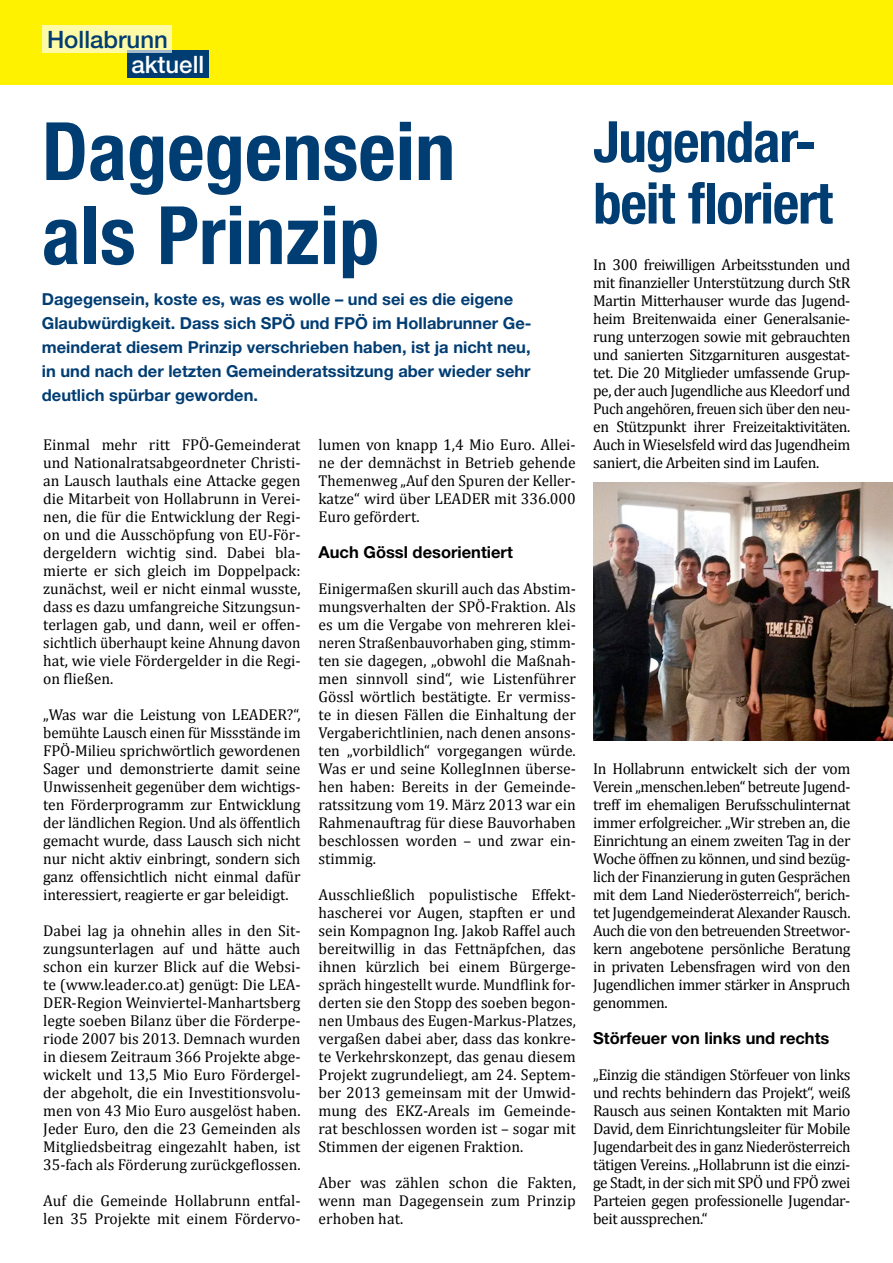
<style>
.page{position:relative;width:893px;height:1263px;background:#fff}
.page>*{position:absolute;margin:0;border:0;box-sizing:border-box;transform-origin:0 0}
.t1{font:700 condensed 80.7px/84px "Helvetica Neue";color:#003d73}
.t2{font:700 condensed 57px/61.5px "Helvetica Neue";letter-spacing:-.02em;color:#003d73}
.t3{font:500 24px "Helvetica Neue";color:#003d73}
.t4{font:500 24px "Helvetica Neue";color:#fff}
.t5{font:700 16.5px/24px "Helvetica Neue";color:#003d73}
.t6{font:700 16.5px "Helvetica Neue";color:#000}
.t7{font:15.75px/18px "Cambria";color:#000;text-align:justify}
</style>
<div class="page">
<div style="left:0;top:0;width:893px;height:85px;background:#fff200"></div>
<div style="left:127px;top:50px;width:82px;height:28px;background:#003d73"></div>
<div style="left:43px;top:26px;width:129px;height:27px;background:#fffaa5"></div>
<img style="left:593px;top:482px;width:300px;height:258px">
<h3 class="t3" style="left:47px;top:25px;width:122px">Hollabrunn</h3>
<h3 class="t4" style="left:131px;top:50px;width:74px">aktuell</h3>
<h1 class="t1" style="left:42px;top:108px;width:415px">Dagegensein als Prinzip</h1>
<p class="t5" style="left:42px;top:287px;width:491px">Dagegensein, koste es, was es wolle – und sei es die eigene Glaubwürdigkeit. Dass sich SPÖ und FPÖ im Hollabrunner Ge&shy;meinderat diesem Prinzip verschrieben haben, ist ja nicht neu, in und nach der letzten Gemeinderatssitzung aber wieder sehr deutlich spürbar geworden.</p>
<p class="t7" style="left:43px;top:436px;width:259px">Einmal mehr ritt FPÖ-Gemeinderat und Nationalratsabgeordneter Christi&shy;an Lausch lauthals eine Attacke gegen die Mitarbeit von Hollabrunn in Verei&shy;nen, die für die Entwicklung der Regi&shy;on und die Ausschöpfung von EU-För&shy;dergeldern wichtig sind. Dabei bla&shy;mierte er sich gleich im Doppelpack: zunächst, weil er nicht einmal wusste, dass es dazu umfangreiche Sitzungsun&shy;terlagen gab, und dann, weil er offen&shy;sichtlich überhaupt keine Ahnung davon hat, wie viele Fördergelder in die Regi&shy;on fließen.</p>
<p class="t7" style="left:43px;top:706px;width:259px">„Was war die Leistung von LEADER?“, bemühte Lausch einen für Missstände im FPÖ-Milieu sprichwörtlich gewordenen Sager und demonstrierte damit seine Unwissenheit gegenüber dem wichtigs&shy;ten Förderprogramm zur Entwicklung der ländlichen Region. Und als öffentlich gemacht wurde, dass Lausch sich nicht nur nicht aktiv einbringt, sondern sich ganz offensichtlich nicht einmal dafür interessiert, reagierte er gar beleidigt.</p>
<p class="t7" style="left:43px;top:922px;width:259px">Dabei lag ja ohnehin alles in den Sit&shy;zungsunterlagen auf und hätte auch schon ein kurzer Blick auf die Websi&shy;te (www.leader.co.at) genügt: Die LEA-DER-Region Weinviertel-Manhartsberg legte soeben Bilanz über die Förderpe&shy;riode 2007 bis 2013. Demnach wurden in diesem Zeitraum 366 Projekte abge&shy;wickelt und 13,5 Mio Euro Fördergel&shy;der abgeholt, die ein Investitionsvolu&shy;men von 43 Mio Euro ausgelöst haben.<br>Jeder Euro, den die 23 Gemeinden als Mitgliedsbeitrag eingezahlt haben, ist 35-fach als Förderung zurückgeflossen.</p>
<p class="t7" style="left:43px;top:1192px;width:259px">Auf die Gemeinde Hollabrunn entfal&shy;len 35 Projekte mit einem Fördervo-</p>
<p class="t7" style="left:319px;top:436px;width:259px">lumen von knapp 1,4 Mio Euro. Allei&shy;ne der demnächst in Betrieb gehende Themenweg „Auf den Spuren der Keller&shy;katze“ wird über LEADER mit 336.000<br>Euro gefördert.</p>
<p class="t6" style="left:319px;top:542px;width:196px">Auch Gössl desorientiert</p>
<p class="t7" style="left:319px;top:580px;width:259px">Einigermaßen skurill auch das Abstim&shy;mungsverhalten der SPÖ-Fraktion. Als es um die Vergabe von mehreren klei&shy;neren Straßenbauvorhaben ging, stimm&shy;ten sie dagegen, „obwohl die Maßnah&shy;men sinnvoll sind“, wie Listenführer Gössl wörtlich bestätigte. Er vermiss&shy;te in diesen Fällen die Einhaltung der Vergaberichtlinien, nach denen ansons&shy;ten „vorbildlich“ vorgegangen würde.<br>Was er und seine KollegInnen überse&shy;hen haben: Bereits in der Gemeinde&shy;ratssitzung vom 19. März 2013 war ein Rahmenauftrag für diese Bauvorhaben beschlossen worden – und zwar ein&shy;stimmig.</p>
<p class="t7" style="left:319px;top:886px;width:259px">Ausschließlich populistische Effekt&shy;hascherei vor Augen, stapften er und sein Kompagnon Ing. Jakob Raffel auch bereitwillig in das Fettnäpfchen, das ihnen kürzlich bei einem Bürgerge&shy;spräch hingestellt wurde. Mundflink for&shy;derten sie den Stopp des soeben begon&shy;nen Umbaus des Eugen-Markus-Platzes, vergaßen dabei aber, dass das konkre&shy;te Verkehrskonzept, das genau diesem Projekt zugrundeliegt, am 24. Septem&shy;ber 2013 gemeinsam mit der Umwid&shy;mung des EKZ-Areals im Gemeinde&shy;rat beschlossen worden ist – sogar mit Stimmen der eigenen Fraktion.</p>
<p class="t7" style="left:319px;top:1174px;width:259px">Aber was zählen schon die Fakten, wenn man Dagegensein zum Prinzip erhoben hat.</p>
<h2 class="t2" style="left:593px;top:110px;width:241px">Jugendar&shy;beit floriert</h2>
<p class="t7" style="left:593px;top:256px;width:259px">In 300 freiwilligen Arbeitsstunden und mit finanzieller Unterstützung durch StR Martin Mitterhauser wurde das Jugend&shy;heim Breitenwaida einer Generalsanie&shy;rung unterzogen sowie mit gebrauchten und sanierten Sitzgarnituren ausgestat&shy;tet. Die 20 Mitglieder umfassende Grup&shy;pe, der auch Jugendliche aus Kleedorf und Puch angehören, freuen sich über den neu&shy;en Stützpunkt ihrer Freizeitaktivitäten.<br>Auch in Wieselsfeld wird das Jugendheim saniert, die Arbeiten sind im Laufen.</p>
<p class="t7" style="left:593px;top:760px;width:259px">In Hollabrunn entwickelt sich der vom Verein „menschen.leben“ betreute Jugend&shy;treff im ehemaligen Berufsschulinternat immer erfolgreicher. „Wir streben an, die Einrichtung an einem zweiten Tag in der Woche öffnen zu können, und sind bezüg&shy;lich der Finanzierung in guten Gesprächen mit dem Land Niederösterreich“, berich&shy;tet Jugendgemeinderat Alexander Rausch.<br>Auch die von den betreuenden Streetwor&shy;kern angebotene persönliche Beratung in privaten Lebensfragen wird von den Jugendlichen immer stärker in Anspruch genommen.</p>
<p class="t6" style="left:593px;top:1028px;width:238px">Störfeuer von links und rechts</p>
<p class="t7" style="left:593px;top:1066px;width:259px">„Einzig die ständigen Störfeuer von links und rechts behindern das Projekt“, weiß Rausch aus seinen Kontakten mit Mario David, dem Einrichtungsleiter für Mobile Jugendarbeit des in ganz Niederösterreich tätigen Vereins. „Hollabrunn ist die einzi&shy;ge Stadt, in der sich mit SPÖ und FPÖ zwei Parteien gegen professionelle Jugendar&shy;beit aussprechen.“</p>
</div>
